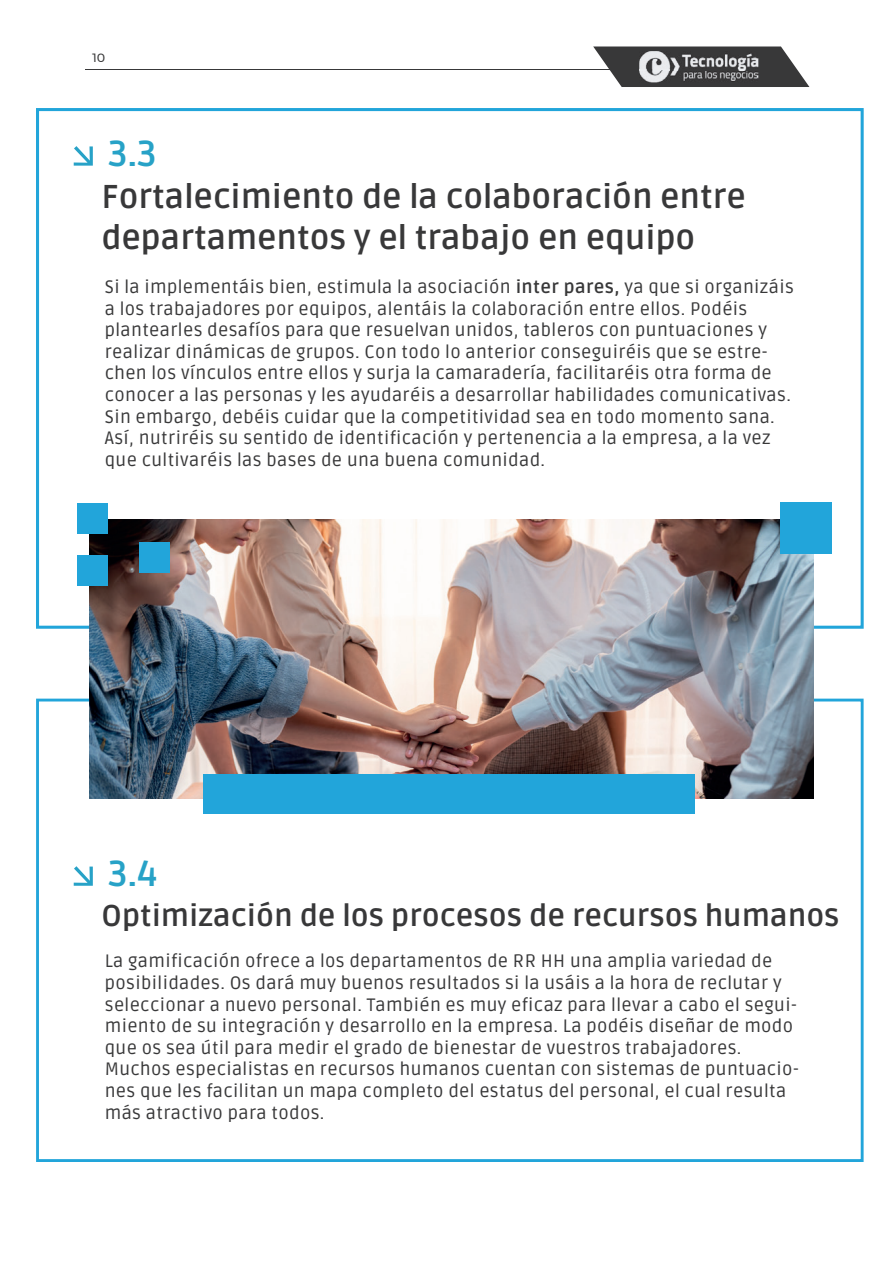
<style>
.page{position:relative;width:893px;height:1263px;background:#fff}
.page>*{position:absolute;margin:0;border:0;box-sizing:border-box;transform-origin:0 0}
.t1{font:700 36px "Ruda";color:#27a2c7}
.t2{font:700 33px/40.5px "Ruda";color:#383839}
.t3{font:700 30px "Ruda";color:#383839}
.t4{font:18px/21.6px "Ruda";letter-spacing:.02em;color:#383839}
.t5{font:12px "Montserrat";color:#383839}
.s1{font-weight:700}
</style>
<div class="page">
<svg style="left:593px;top:47px;width:216px;height:40px"></svg>
<hr style="left:85px;top:69px;width:673px;height:1px;background:#383839">
<img style="left:639px;top:51px;width:119px;height:31px">
<img style="left:639px;top:69px;width:119px;height:1px">
<svg style="left:74px;top:146px;width:19px;height:20px"></svg>
<svg style="left:74px;top:866px;width:19px;height:20px"></svg>
<img style="left:89px;top:519px;width:724px;height:279px">
<div style="left:203px;top:774px;width:492px;height:40px;background:#22a5da"></div>
<div style="left:781px;top:503px;width:51px;height:51px;background:#22a5da"></div>
<div style="left:78px;top:503px;width:30px;height:30px;background:#22a5da"></div>
<div style="left:139px;top:542px;width:30px;height:31px;background:#22a5da"></div>
<div style="left:78px;top:556px;width:30px;height:30px;background:#22a5da"></div>
<p class="t5" style="left:92px;top:49px;width:15px">10</p>
<h1 class="t1" style="left:108px;top:133px;width:49px">3.3</h1>
<h2 class="t2" style="left:102px;top:177px;width:646px">Fortalecimiento de la colaboración entre departamentos y el trabajo en equipo</h2>
<p class="t4" style="left:105px;top:276px;width:691px">Si la implementáis bien, estimula la asociación <span class="s1">inter pares,</span> ya que si organizáis a los trabajadores por equipos, alentáis la colaboración entre ellos. Podéis plantearles desafíos para que resuelvan unidos, tableros con puntuaciones y realizar dinámicas de grupos. Con todo lo anterior conseguiréis que se estre&shy;chen los vínculos entre ellos y surja la camaradería, facilitaréis otra forma de conocer a las personas y les ayudaréis a desarrollar habilidades comunicativas.<br>Sin embargo, debéis cuidar que la competitividad sea en todo momento sana.<br>Así, nutriréis su sentido de identificación y pertenencia a la empresa, a la vez que cultivaréis las bases de una buena comunidad.</p>
<h1 class="t1" style="left:108px;top:853px;width:51px">3.4</h1>
<h3 class="t3" style="left:102px;top:898px;width:739px">Optimización de los procesos de recursos humanos</h3>
<p class="t4" style="left:105px;top:951px;width:695px">La gamificación ofrece a los departamentos de RR HH una amplia variedad de posibilidades. Os dará muy buenos resultados si la usáis a la hora de reclutar y seleccionar a nuevo personal. También es muy eficaz para llevar a cabo el segui&shy;miento de su integración y desarrollo en la empresa. La podéis diseñar de modo que os sea útil para medir el grado de bienestar de vuestros trabajadores.<br>Muchos especialistas en recursos humanos cuentan con sistemas de puntuacio&shy;nes que les facilitan un mapa completo del estatus del personal, el cual resulta más atractivo para todos.</p>
</div>
